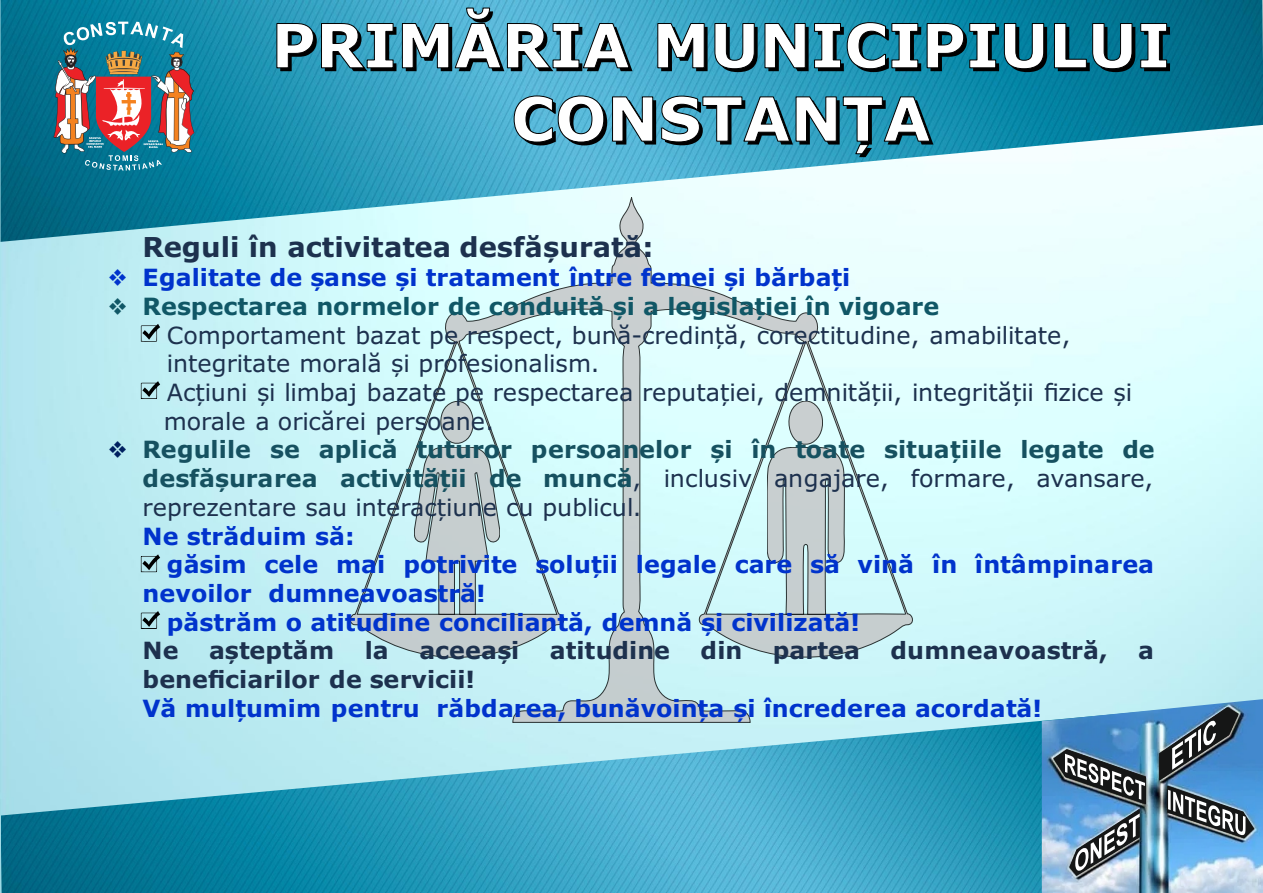
<style>
.page{position:relative;width:1263px;height:893px;background:#fff}
.page>*{position:absolute;margin:0;border:0;box-sizing:border-box;transform-origin:0 0}
.t1{font:700 27.45px "Verdana";color:#1d314e}
.t2{font:23.85px "Verdana";color:#1d314e}
.t3{font:700 23.85px "Verdana";color:#03c}
.t4{font:700 23.85px "Verdana";color:#105766}
.t5{font:700 23.7px/28.7px "Verdana";color:#03c}
.t6{font:23.7px/28.7px "Verdana";color:#1d314e}
.t7{font:700 23.7px "Verdana";color:#1d314e}
.t8{font:700 23.7px "Verdana";color:#165160}
.s1{font-family:"MS Mincho";font-weight:400}
.s2{font-family:"MS Mincho";font-weight:400;color:#002060}
.s3{font-weight:700;color:#165160}
</style>
<div class="page">
<img style="left:1px;top:242px;width:1261px;height:459px">
<img style="left:1px;top:701px;width:1041px;height:192px">
<img style="left:1px;top:0;width:1262px;height:242px">
<svg style="left:280px;top:11px;width:890px;height:61px;background:#1a5e72"></svg>
<svg style="left:277px;top:8px;width:890px;height:61px"></svg>
<svg style="left:514px;top:96px;width:419px;height:61px"></svg>
<svg style="left:350px;top:198px;width:562px;height:524px;background:#d1f0f2"></svg>
<svg style="left:767px;top:401px;width:77px;height:213px;background:#c1d1d2"></svg>
<svg style="left:414px;top:401px;width:86px;height:213px;background:#bfd4d5"></svg>
<svg style="left:53px;top:22px;width:141px;height:149px;background:#6e7f89"></svg>
<svg style="left:141px;top:324px;width:19px;height:18px"></svg>
<svg style="left:141px;top:381px;width:19px;height:18px"></svg>
<svg style="left:141px;top:554px;width:19px;height:18px"></svg>
<svg style="left:141px;top:611px;width:19px;height:18px"></svg>
<img style="left:1042px;top:699px;width:221px;height:194px">
<img style="left:1159px;top:707px;width:95px;height:132px">
<img style="left:1053px;top:749px;width:93px;height:127px">
<p class="t1" style="left:143px;top:236px;width:512px">Reguli în activitatea desfășurată:</p>
<p class="t5" style="left:106px;top:265px;width:746px"><span class="s1">❖</span> Egalitate de șanse și tratament între femei și bărbați</p>
<p class="t4" style="left:106px;top:297px;width:835px"><span class="s1">❖</span> Respectarea normelor de conduită și a legislației în vigoare</p>
<p class="t6" style="left:167px;top:323px;width:905px">Comportament bazat pe respect, bună-credință, corectitudine, amabilitate, integritate morală și profesionalism.</p>
<p class="t2" style="left:167px;top:383px;width:967px">Acțiuni și limbaj bazate pe respectarea reputației, demnității, integrității fizice și</p>
<p class="t6" style="left:164px;top:409px;width:332px">morale a oricărei persoane.</p>
<p class="t8" style="left:106px;top:440px;width:1050px"><span class="s2">❖</span> Regulile se aplică tuturor persoanelor și în toate situațiile legate de</p>
<p class="t2" style="left:143px;top:469px;width:1012px"><span class="s3">desfășurarea activității de muncă</span>, inclusiv angajare, formare, avansare,</p>
<p class="t6" style="left:143px;top:495px;width:500px">reprezentare sau interacțiune cu publicul.</p>
<p class="t5" style="left:143px;top:524px;width:214px">Ne străduim să:</p>
<p class="t3" style="left:167px;top:555px;width:989px">găsim cele mai potrivite soluții legale care să vină în întâmpinarea</p>
<p class="t5" style="left:167px;top:581px;width:695px;text-indent:-24px">nevoilor dumneavoastră!<br>păstrăm o atitudine conciliantă, demnă și civilizată!</p>
<p class="t7" style="left:143px;top:641px;width:37px">Ne</p>
<p class="t7" style="left:209px;top:641px;width:127px">așteptăm</p>
<p class="t7" style="left:365px;top:641px;width:26px">la</p>
<p class="t7" style="left:419px;top:641px;width:102px">aceeași</p>
<p class="t7" style="left:550px;top:641px;width:122px">atitudine</p>
<p class="t7" style="left:701px;top:641px;width:43px">din</p>
<p class="t7" style="left:773px;top:641px;width:89px">partea</p>
<p class="t7" style="left:890px;top:641px;width:219px">dumneavoastră,</p>
<p class="t7" style="left:1138px;top:641px;width:17px">a</p>
<p class="t7" style="left:143px;top:670px;width:334px">beneficiarilor de servicii!</p>
<p class="t5" style="left:143px;top:696px;width:901px">Vă mulțumim pentru răbdarea, bunăvoința și încrederea acordată!</p>
</div>
